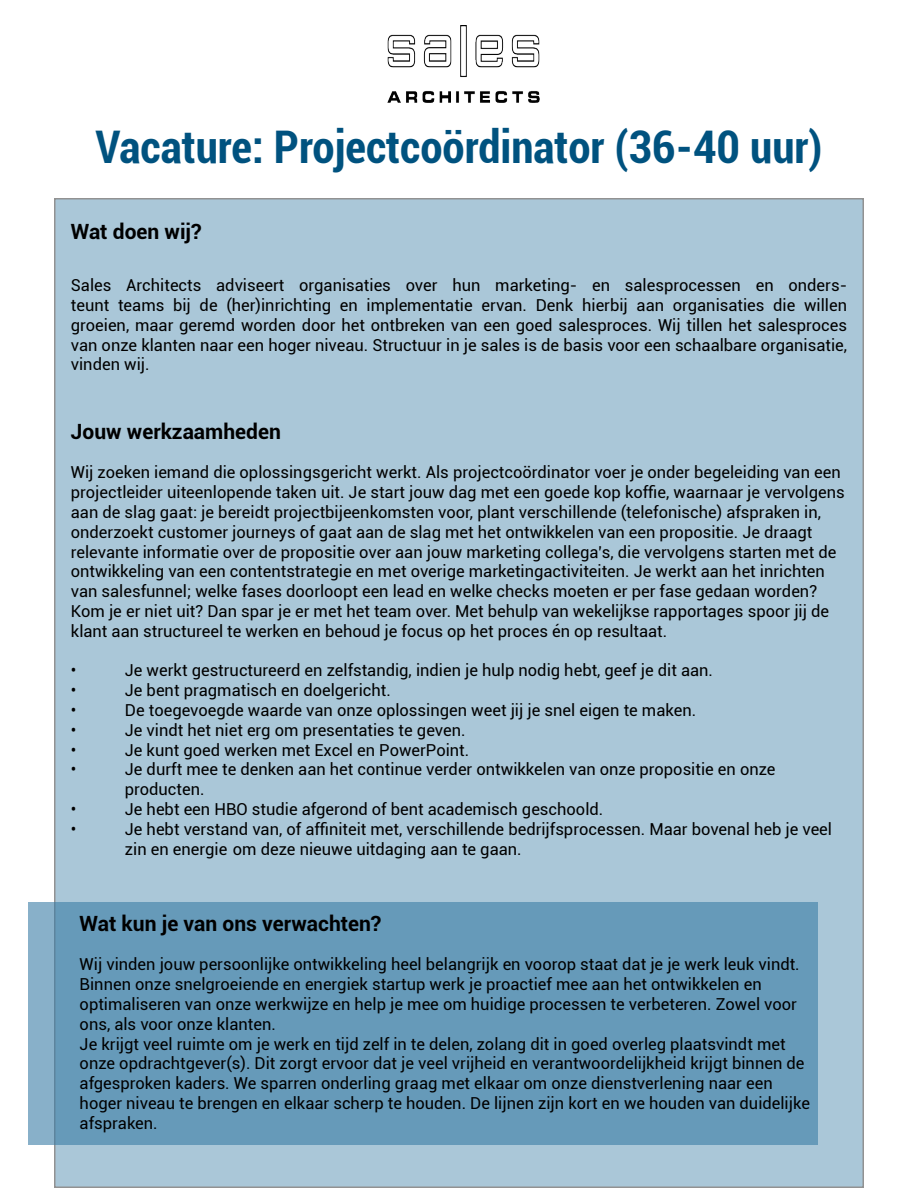
<style>
.page{position:relative;width:918px;height:1188px;background:#fff}
.page>*{position:absolute;margin:0;border:0;box-sizing:border-box;transform-origin:0 0}
.t1{font:700 condensed 45px "Roboto";color:#00527f}
.t2{font:700 21px "Roboto";color:#000}
.t3{font:16.5px/19.8px "Roboto";color:#000}
</style>
<div class="page">
<div style="left:55px;top:199px;width:808px;height:988px;background:#aac7d8"></div>
<div style="left:28px;top:902px;width:790px;height:243px;background:#669ab9"></div>
<img style="left:388px;top:25px;width:151px;height:78px">
<h1 class="t1" style="left:95px;top:116px;width:729px">Vacature: Projectcoördinator (36-40 uur)</h1>
<p class="t2" style="left:71px;top:217px;width:132px">Wat doen wij?</p>
<p class="t3" style="left:71px;top:275px;width:778px;text-align:justify">Sales Architects adviseert organisaties over hun marketing- en salesprocessen en onders&shy;teunt teams bij de (her)inrichting en implementatie ervan. Denk hierbij aan organisaties die willen groeien, maar geremd worden door het ontbreken van een goed salesproces. Wij tillen het salesproces van onze klanten naar een hoger niveau. Structuur in je sales is de basis voor een schaalbare organisatie, vinden wij.</p>
<p class="t2" style="left:71px;top:416px;width:212px">Jouw werkzaamheden</p>
<p class="t3" style="left:71px;top:462px;width:775px">Wij zoeken iemand die oplossingsgericht werkt. Als projectcoördinator voer je onder begeleiding van een projectleider uiteenlopende taken uit. Je start jouw dag met een goede kop koffie, waarnaar je vervolgens aan de slag gaat: je bereidt projectbijeenkomsten voor, plant verschillende (telefonische) afspraken in, onderzoekt customer journeys of gaat aan de slag met het ontwikkelen van een propositie. Je draagt relevante informatie over de propositie over aan jouw marketing collega’s, die vervolgens starten met de ontwikkeling van een contentstrategie en met overige marketingactiviteiten. Je werkt aan het inrichten van salesfunnel; welke fases doorloopt een lead en welke checks moeten er per fase gedaan worden?<br>Kom je er niet uit? Dan spar je er met het team over. Met behulp van wekelijkse rapportages spoor jij de klant aan structureel te werken en behoud je focus op het proces én op resultaat.</p>
<p class="t3" style="left:71px;top:660px;width:7px">•</p>
<p class="t3" style="left:125px;top:660px;width:590px">Je werkt gestructureerd en zelfstandig, indien je hulp nodig hebt, geef je dit aan.</p>
<p class="t3" style="left:71px;top:680px;width:7px">•</p>
<p class="t3" style="left:125px;top:680px;width:267px">Je bent pragmatisch en doelgericht.</p>
<p class="t3" style="left:71px;top:700px;width:7px">•</p>
<p class="t3" style="left:125px;top:700px;width:573px">De toegevoegde waarde van onze oplossingen weet jij je snel eigen te maken.</p>
<p class="t3" style="left:71px;top:719px;width:7px">•</p>
<p class="t3" style="left:125px;top:719px;width:342px">Je vindt het niet erg om presentaties te geven.</p>
<p class="t3" style="left:71px;top:739px;width:7px">•</p>
<p class="t3" style="left:125px;top:739px;width:346px">Je kunt goed werken met Excel en PowerPoint.</p>
<p class="t3" style="left:71px;top:759px;width:7px">•</p>
<p class="t3" style="left:125px;top:759px;width:652px">Je durft mee te denken aan het continue verder ontwikkelen van onze propositie en onze producten.</p>
<p class="t3" style="left:71px;top:799px;width:7px">•</p>
<p class="t3" style="left:125px;top:799px;width:480px">Je hebt een HBO studie afgerond of bent academisch geschoold.</p>
<p class="t3" style="left:71px;top:818px;width:7px">•</p>
<p class="t3" style="left:125px;top:818px;width:709px">Je hebt verstand van, of affiniteit met, verschillende bedrijfsprocessen. Maar bovenal heb je veel zin en energie om deze nieuwe uitdaging aan te gaan.</p>
<p class="t2" style="left:80px;top:909px;width:303px">Wat kun je van ons verwachten?</p>
<p class="t3" style="left:80px;top:954px;width:732px">Wij vinden jouw persoonlijke ontwikkeling heel belangrijk en voorop staat dat je je werk leuk vindt.<br>Binnen onze snelgroeiende en energiek startup werk je proactief mee aan het ontwikkelen en optimaliseren van onze werkwijze en help je mee om huidige processen te verbeteren. Zowel voor ons, als voor onze klanten.<br>Je krijgt veel ruimte om je werk en tijd zelf in te delen, zolang dit in goed overleg plaatsvindt met onze opdrachtgever(s). Dit zorgt ervoor dat je veel vrijheid en verantwoordelijkheid krijgt binnen de afgesproken kaders. We sparren onderling graag met elkaar om onze dienstverlening naar een hoger niveau te brengen en elkaar scherp te houden. De lijnen zijn kort en we houden van duidelijke afspraken.</p>
</div>
